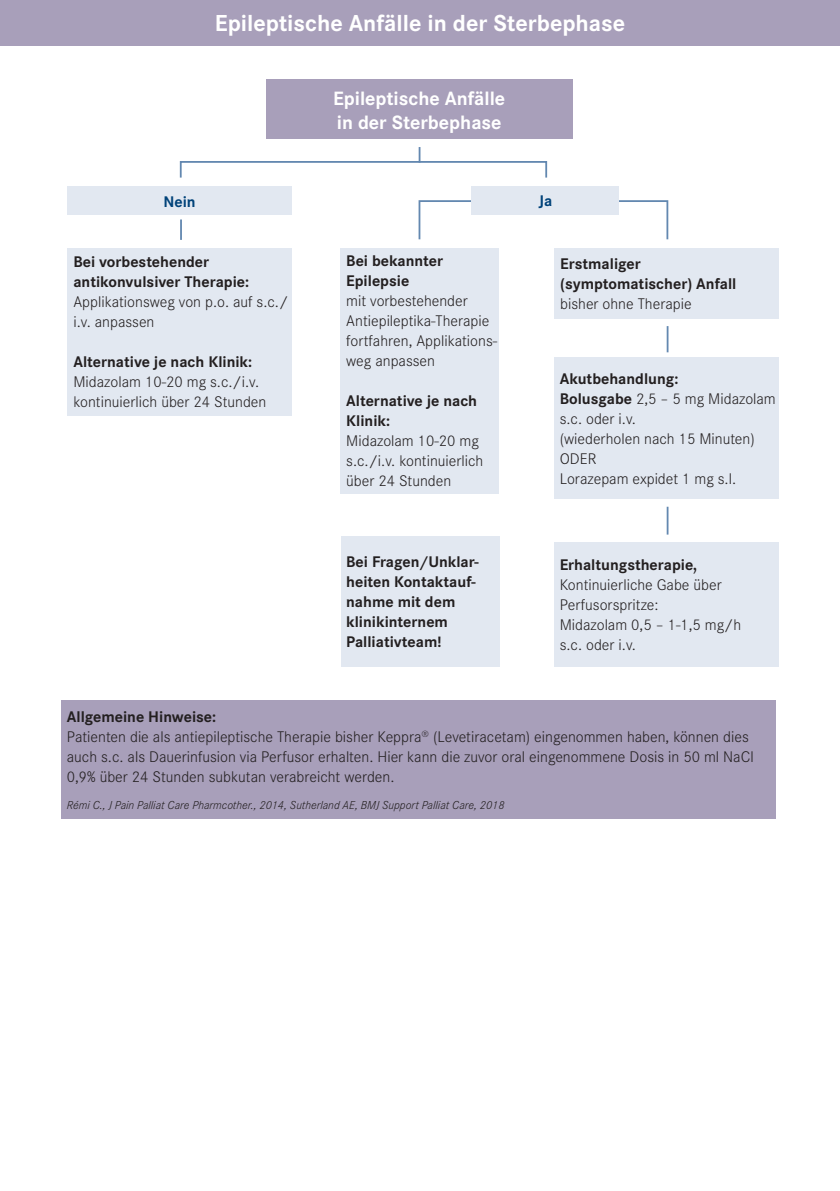
<style>
.page{position:relative;width:840px;height:1191px;background:#fff}
.page>*{position:absolute;margin:0;border:0;box-sizing:border-box;transform-origin:0 0}
.t1{font:700 24px "Corporate S";color:#fff}
.t2{font:700 20px/24px "Corporate S";color:#fff}
.t3{font:300 16px/20px "Corporate S";color:#231f20}
.t4{font:700 16px/20px "Corporate S";color:#231f20}
.t5{font:700 16px "Corporate S";color:#004279}
.t6{font:italic 300 12px "Corporate S";color:#231f20}
.s1{font-weight:700}
</style>
<div class="page">
<div style="left:0;top:0;width:839px;height:45px;background:#a89fba"></div>
<div style="left:418px;top:200px;width:250px;height:40px;border:2px solid #6388b0"></div>
<div style="left:266px;top:79px;width:306px;height:60px;background:#a89fba"></div>
<div style="left:67px;top:186px;width:224px;height:29px;background:#e2e8f1"></div>
<div style="left:471px;top:186px;width:148px;height:29px;background:#e2e8f1"></div>
<svg style="left:418px;top:147px;width:2px;height:14px"></svg>
<div style="left:180px;top:161px;width:367px;height:17px;border:2px solid #6388b0"></div>
<div style="left:68px;top:248px;width:224px;height:167px;background:#e2e8f1"></div>
<div style="left:340px;top:536px;width:159px;height:131px;background:#e2e8f1"></div>
<div style="left:554px;top:248px;width:224px;height:71px;background:#e2e8f1"></div>
<div style="left:340px;top:248px;width:158px;height:245px;background:#e2e8f1"></div>
<div style="left:553px;top:357px;width:224px;height:142px;background:#e2e8f1"></div>
<div style="left:553px;top:542px;width:224px;height:125px;background:#e2e8f1"></div>
<div style="left:61px;top:700px;width:714px;height:119px;background:#a89fba"></div>
<hr style="left:180px;top:219px;width:2px;height:21px;background:#6388b0">
<hr style="left:666px;top:326px;width:2px;height:26px;background:#6388b0">
<hr style="left:666px;top:507px;width:2px;height:27px;background:#6388b0">
<h1 class="t1" style="left:215px;top:6px;width:411px">Epileptische Anfälle in der Sterbephase</h1>
<p class="t2" style="left:333px;top:85px;width:173px">Epileptische Anfälle in der Sterbephase</p>
<p class="t5" style="left:163px;top:190px;width:34px">Nein</p>
<p class="t5" style="left:538px;top:189px;width:15px">Ja</p>
<p class="t4" style="left:73px;top:251px;width:177px">Bei vorbestehender antikonvulsiver Therapie:</p>
<p class="t3" style="left:73px;top:291px;width:216px">Applikationsweg von p.o. auf s.c./ i.v. anpassen</p>
<p class="t4" style="left:73px;top:351px;width:180px">Alternative je nach Klinik:</p>
<p class="t3" style="left:73px;top:371px;width:194px">Midazolam 10-20 mg s.c./i.v. kontinuierlich über 24 Stunden</p>
<p class="t4" style="left:346px;top:250px;width:98px">Bei bekannter<br>Epilepsie</p>
<p class="t3" style="left:346px;top:290px;width:152px">mit vorbestehender<br>Antiepileptika-Therapie fortfahren, Applikations&shy;weg anpassen</p>
<p class="t4" style="left:346px;top:390px;width:132px">Alternative je nach<br>Klinik:</p>
<p class="t3" style="left:346px;top:430px;width:138px">Midazolam 10-20 mg s.c./i.v. kontinuierlich über 24 Stunden</p>
<p class="t4" style="left:560px;top:253px;width:177px">Erstmaliger (symptomatischer) Anfall</p>
<p class="t3" style="left:560px;top:293px;width:133px">bisher ohne Therapie</p>
<p class="t3" style="left:559px;top:368px;width:217px"><span class="s1">Akutbehandlung:<br>Bolusgabe</span> 2,5 – 5 mg Midazolam s.c. oder i.v.<br>(wiederholen nach 15 Minuten)<br>ODER<br>Lorazepam expidet 1 mg s.l.</p>
<p class="t4" style="left:346px;top:551px;width:134px">Bei Fragen/Unklar&shy;heiten Kontaktauf&shy;nahme mit dem klinikinternem<br>Palliativteam!</p>
<p class="t4" style="left:559px;top:554px;width:139px">Erhaltungstherapie,</p>
<p class="t3" style="left:559px;top:574px;width:183px">Kontinuierliche Gabe über<br>Perfusorspritze:<br>Midazolam 0,5 – 1-1,5 mg/h s.c. oder i.v.</p>
<p class="t3" style="left:67px;top:706px;width:688px"><span class="s1">Allgemeine Hinweise:<br></span>Patienten die als antiepileptische Therapie bisher Keppra<sup>®</sup> (Levetiracetam) eingenommen haben, können dies auch s.c. als Dauerinfusion via Perfusor erhalten. Hier kann die zuvor oral eingenommene Dosis in 50 ml NaCl 0,9% über 24 Stunden subkutan verabreicht werden.</p>
<p class="t6" style="left:67px;top:798px;width:439px">Rémi C., J Pain Palliat Care Pharmcother., 2014, Sutherland AE, BMJ Support Palliat Care, 2018</p>
</div>
